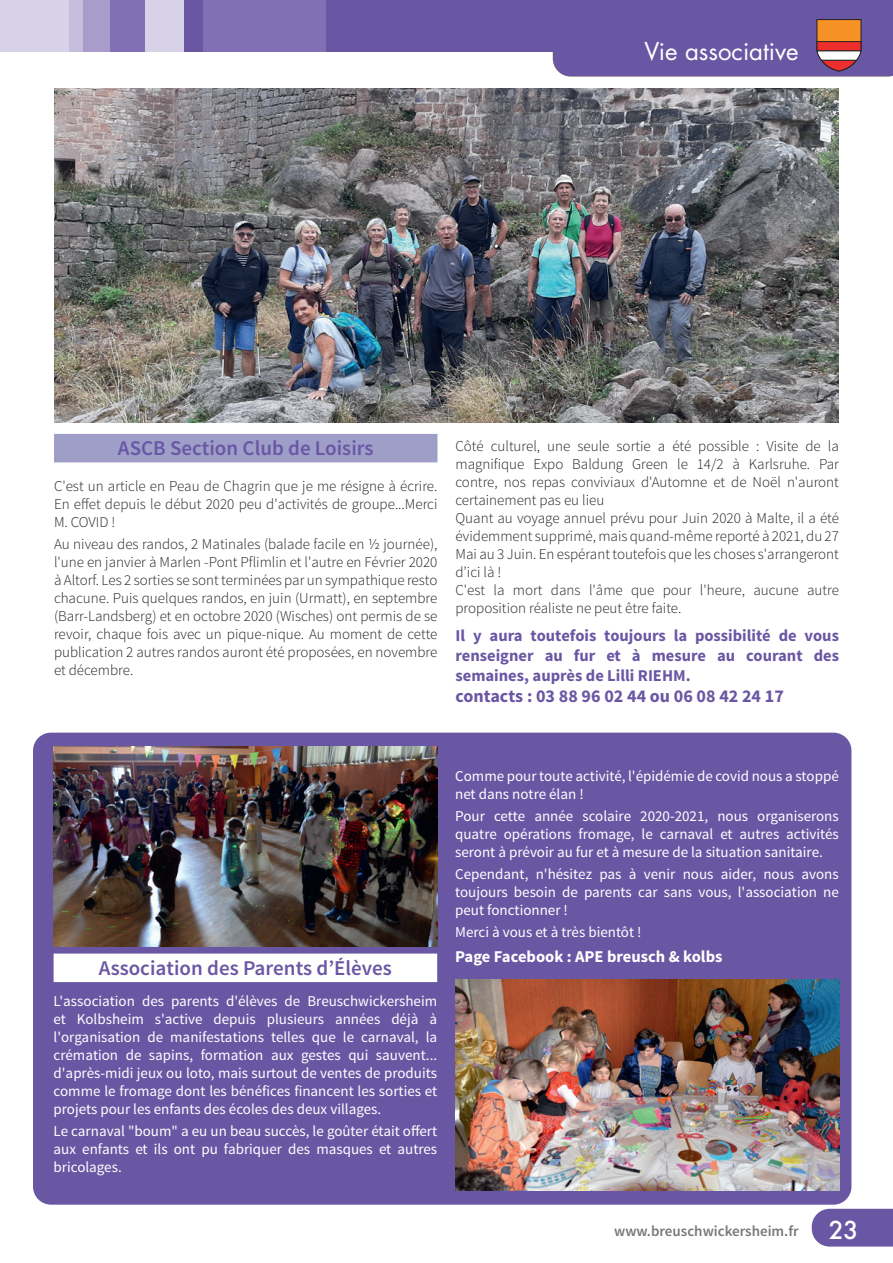
<style>
.page{position:relative;width:893px;height:1263px;background:#fff}
.page>*{position:absolute;margin:0;border:0;box-sizing:border-box;transform-origin:0 0}
.t1{font:24px "Futura";color:#fff}
.t2{font:500 24px "Futura";color:#fff}
.t3{font:600 21px "Source Sans Pro";color:#6a57a4}
.t4{font:700 18px "Source Sans Pro";color:#6a57a4}
.t5{font:700 16.5px/19.8px "Source Sans Pro";color:#6a57a4;text-align:justify}
.t6{font:700 16.5px "Source Sans Pro";color:#fff}
.t7{font:300 15px/18px "Source Sans Pro";color:#231f20;text-align:justify}
.t8{font:15px/18px "Source Sans Pro";color:#fff;text-align:justify}
.t9{font:600 15px "Source Sans Pro";color:#767879}
</style>
<div class="page">
<div style="left:33px;top:733px;width:818px;height:472px;background:#6a57a4;border-radius:18px"></div>
<div style="left:54px;top:953px;width:383px;height:29px;background:#fff"></div>
<img style="left:54px;top:747px;width:383px;height:199px">
<img style="left:455px;top:979px;width:384px;height:211px">
<div style="left:54px;top:434px;width:383px;height:28px;background:#9e9ec8"></div>
<img style="left:54px;top:88px;width:785px;height:335px">
<div style="left:66px;top:0;width:827px;height:52px;background:#6a57a4"></div>
<div style="left:0;top:0;width:130px;height:52px;background:#d7d2e8"></div>
<div style="left:54px;top:0;width:130px;height:52px;background:#d7d2e8"></div>
<div style="left:203px;top:0;width:122px;height:52px;background:#8170b3"></div>
<div style="left:109px;top:0;width:36px;height:52px;background:#8170b3"></div>
<div style="left:83px;top:0;width:26px;height:52px;background:#a89ccb"></div>
<div style="left:69px;top:0;width:14px;height:52px;background:#c6bedd"></div>
<div style="left:812px;top:1209px;width:81px;height:37px;background:#6a57a4"></div>
<svg style="left:553px;top:19px;width:340px;height:58px"></svg>
<h1 class="t1" style="left:644px;top:34px;width:156px">Vie associative</h1>
<h2 class="t3" style="left:118px;top:435px;width:257px">ASCB Section Club de Loisirs</h2>
<p class="t7" style="left:54px;top:477px;width:385px">C'est un article en Peau de Chagrin que je me résigne à écrire.<br>En effet depuis le début 2020 peu d'activités de groupe...Merci M. COVID !</p>
<p class="t7" style="left:54px;top:535px;width:385px">Au niveau des randos, 2 Matinales (balade facile en ½ journée), l'une en janvier à Marlen -Pont Pflimlin et l'autre en Février 2020 à Altorf. Les 2 sorties se sont terminées par un sympathique resto chacune. Puis quelques randos, en juin (Urmatt), en septembre (Barr-Landsberg) et en octobre 2020 (Wisches) ont permis de se revoir, chaque fois avec un pique-nique. Au moment de cette publication 2 autres randos auront été proposées, en novembre et décembre.</p>
<p class="t7" style="left:455px;top:437px;width:385px;text-align:left">Côté culturel, une seule sortie a été possible : Visite de la magnifique Expo Baldung Green le 14/2 à Karlsruhe. Par contre, nos repas conviviaux d'Automne et de Noël n'auront certainement pas eu lieu<br>Quant au voyage annuel prévu pour Juin 2020 à Malte, il a été évidemment supprimé, mais quand-même reporté à 2021, du 27<br>Mai au 3 Juin. En espérant toutefois que les choses s'arrangeront d’ici là !<br>C'est la mort dans l'âme que pour l'heure, aucune autre proposition réaliste ne peut être faite.</p>
<p class="t5" style="left:455px;top:626px;width:385px">Il y aura toutefois toujours la possibilité de vous renseigner au fur et à mesure au courant des semaines, auprès de Lilli RIEHM.</p>
<p class="t4" style="left:455px;top:685px;width:330px">contacts : 03 88 96 02 44 ou 06 08 42 24 17</p>
<h2 class="t3" style="left:99px;top:954px;width:294px">Association des Parents d’Élèves</h2>
<p class="t8" style="left:54px;top:992px;width:385px">L'association des parents d'élèves de Breuschwickersheim et Kolbsheim s'active depuis plusieurs années déjà à l'organisation de manifestations telles que le carnaval, la crémation de sapins, formation aux gestes qui sauvent... d'après-midi jeux ou loto, mais surtout de ventes de produits comme le fromage dont les bénéfices financent les sorties et projets pour les enfants des écoles des deux villages.</p>
<p class="t8" style="left:54px;top:1122px;width:385px">Le carnaval "boum" a eu un beau succès, le goûter était offert aux enfants et ils ont pu fabriquer des masques et autres bricolages.</p>
<p class="t8" style="left:455px;top:767px;width:385px">Comme pour toute activité, l'épidémie de covid nous a stoppé net dans notre élan !</p>
<p class="t8" style="left:455px;top:807px;width:385px">Pour cette année scolaire 2020-2021, nous organiserons quatre opérations fromage, le carnaval et autres activités seront à prévoir au fur et à mesure de la situation sanitaire.</p>
<p class="t8" style="left:455px;top:865px;width:385px">Cependant, n'hésitez pas à venir nous aider, nous avons toujours besoin de parents car sans vous, l'association ne peut fonctionner !</p>
<p class="t8" style="left:455px;top:924px;width:188px">Merci à vous et à très bientôt !</p>
<p class="t6" style="left:455px;top:945px;width:269px">Page Facebook : APE breusch &amp; kolbs</p>
<p class="t9" style="left:614px;top:1222px;width:186px">www.breuschwickersheim.fr</p>
<h1 class="t2" style="left:829px;top:1214px;width:31px">23</h1>
</div>
